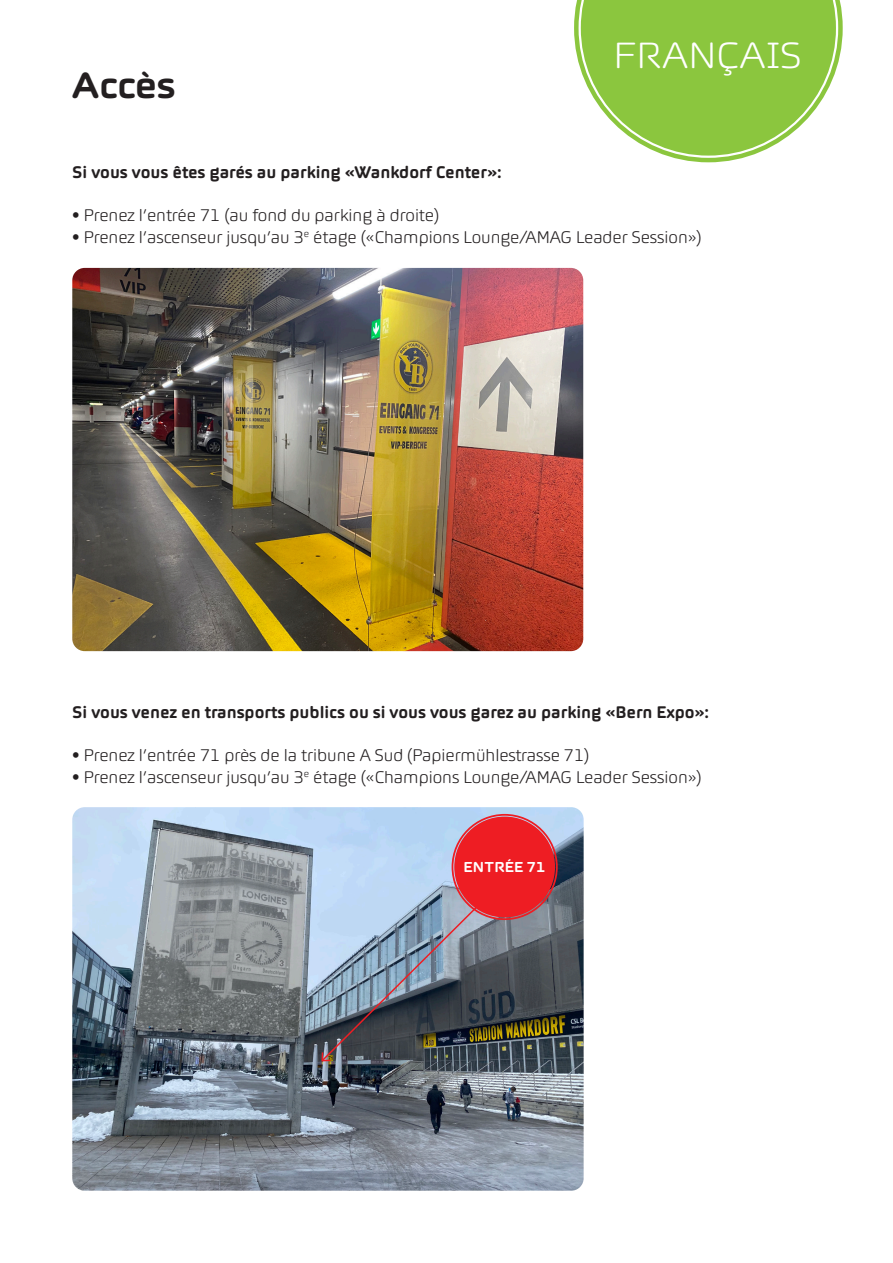
<style>
.page{position:relative;width:893px;height:1263px;background:#fff}
.page>*{position:absolute;margin:0;border:0;box-sizing:border-box;transform-origin:0 0}
.t1{font:300 39px "AMAG Display";letter-spacing:.015em;color:#fff}
.t2{font:700 39px "AMAG Display";letter-spacing:-.02em;color:#231f20}
.t3{font:300 18px "AMAG Text";color:#231f20}
.t4{font:700 18px "AMAG Text";color:#231f20}
.t5{font:700 15.45px "AMAG Display";letter-spacing:.015em;color:#fff}
</style>
<div class="page">
<svg style="left:574px;top:0;width:269px;height:162px"></svg>
<img style="left:72px;top:268px;width:511px;height:383px">
<img style="left:72px;top:807px;width:512px;height:384px">
<div style="left:454px;top:816px;width:101px;height:101px;background:#ee1d23;border-radius:50%"></div>
<div style="left:452px;top:814px;width:106px;height:106px;border:2px solid #ee1d23;border-radius:50%"></div>
<div style="left:455px;top:817px;width:99px;height:99px;border:2px solid #ee1d23;border-radius:50%"></div>
<svg style="left:320px;top:896px;width:168px;height:167px;background:#737f8f"></svg>
<h1 class="t2" style="left:72px;top:64px;width:105px">Accès</h1>
<h1 class="t1" style="left:614px;top:33px;width:189px">FRANÇAIS</h1>
<p class="t4" style="left:72px;top:162px;width:431px">Si vous vous êtes garés au parking «Wankdorf Center»:</p>
<p class="t3" style="left:72px;top:205px;width:368px">• Prenez l’entrée 71 (au fond du parking à droite)</p>
<p class="t3" style="left:72px;top:227px;width:631px">• Prenez l’ascenseur jusqu’au 3<sup>e</sup> étage («Champions Lounge/AMAG Leader Session»)</p>
<p class="t4" style="left:72px;top:702px;width:638px">Si vous venez en transports publics ou si vous vous garez au parking «Bern Expo»:</p>
<p class="t3" style="left:72px;top:745px;width:519px">• Prenez l’entrée 71 près de la tribune A Sud (Papiermühlestrasse 71)</p>
<p class="t3" style="left:72px;top:767px;width:631px">• Prenez l’ascenseur jusqu’au 3<sup>e</sup> étage («Champions Lounge/AMAG Leader Session»)</p>
<p class="t5" style="left:463px;top:858px;width:84px">ENTRÉE 71</p>
</div>
